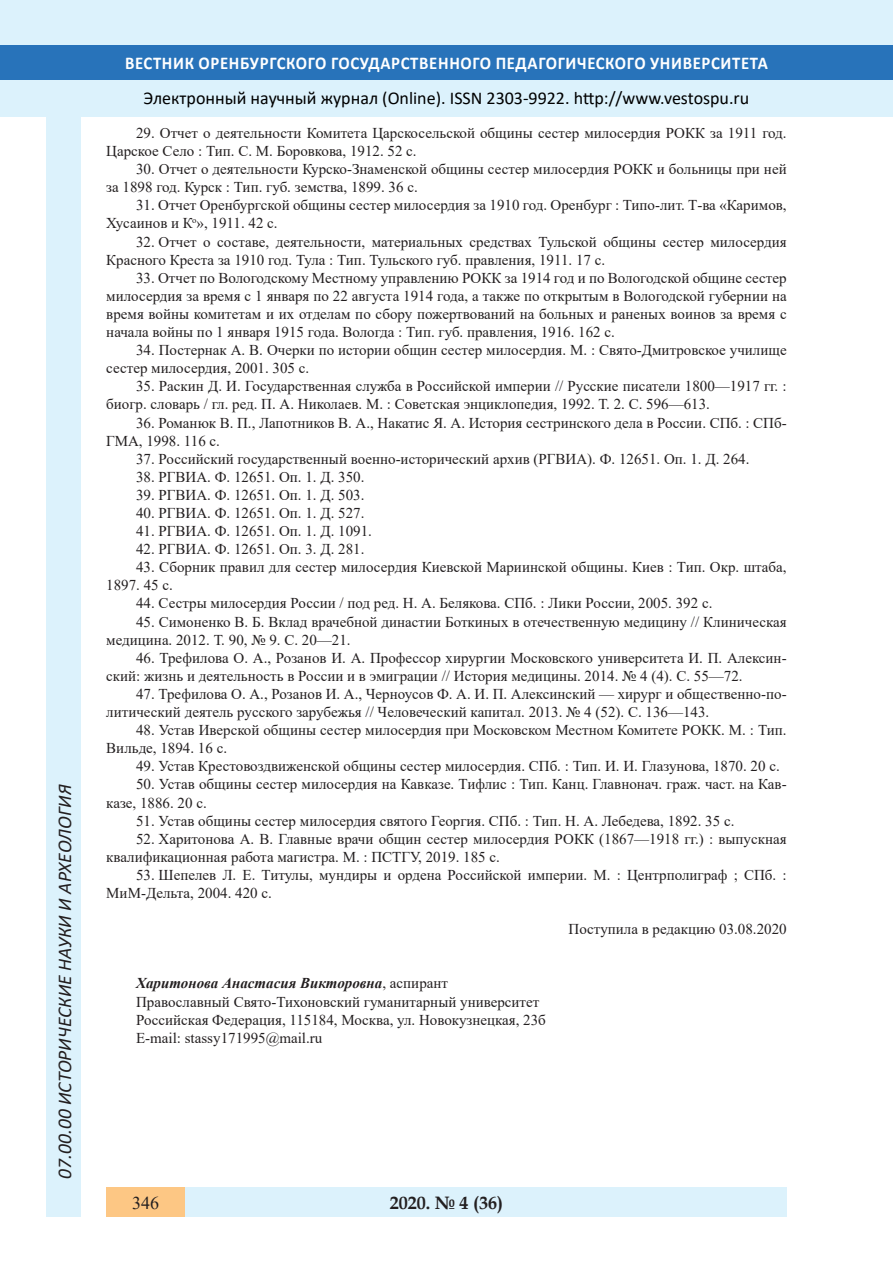
<style>
.page{position:relative;width:893px;height:1263px;background:#fff}
.page>*{position:absolute;margin:0;border:0;box-sizing:border-box;transform-origin:0 0}
.t1{font:italic 19.5px "Calibri";color:#231f20}
.t2{font:18px "Calibri";color:#000}
.t3{font:700 18px "Calibri";letter-spacing:.04em;color:#fff;scale:.93 1}
.t4{font:700 18px "Book Antiqua";color:#231f20}
.t5{font:18px "Times New Roman";color:#231f20}
.литература{font:15px/18.1px "Times New Roman";color:#231f20}
.литература-2{font:italic 700 15px "Times New Roman";color:#231f20}
.s1{font-weight:400;font-style:normal}
</style>
<div class="page">
<div style="left:0;top:0;width:893px;height:116px;background:#dcf2fc"></div>
<div style="left:0;top:45px;width:893px;height:34px;background:#2873ba"></div>
<div style="left:106px;top:1188px;width:681px;height:29px;background:#dcf2fc"></div>
<div style="left:106px;top:1188px;width:79px;height:29px;background:#fdc784"></div>
<div style="left:47px;top:116px;width:34px;height:1101px;background:#dcf2fc"></div>
<h1 class="t1" style="left:51px;top:1179px;width:395px;rotate:-90deg">07.00.00 ИСТОРИЧЕСКИЕ НАУКИ И АРХЕОЛОГИЯ</h1>
<h1 class="t1" style="left:51px;top:1105px;width:206px;rotate:-90deg">БИОЛОГИЧЕСКИЕ НАУКИ</h1>
<h1 class="t1" style="left:51px;top:1169px;width:11px;rotate:-90deg">3</h1>
<p class="t3" style="left:125px;top:50px;width:693px">ВЕСТНИК ОРЕНБУРГСКОГО ГОСУДАРСТВЕННОГО ПЕДАГОГИЧЕСКОГО УНИВЕРСИТЕТА</p>
<p class="t2" style="left:144px;top:85px;width:607px">Электронный научный журнал (Online). ISSN 2303-9922. http://www.vestospu.ru</p>
<p class="t2" style="left:583px;top:85px;width:13px">t</p>
<p class="t2" style="left:583px;top:85px;width:13px">t</p>
<p class="литература" style="left:106px;top:123px;width:682px;text-indent:30px">29. Отчет о деятельности Комитета Царскосельской общины сестер милосердия РОКК за 1911 год.<br>Царское Село : Тип. С. М. Боровкова, 1912. 52 с.</p>
<p class="литература" style="left:106px;top:160px;width:682px;text-indent:30px">30. Отчет о деятельности Курско-Знаменской общины сестер милосердия РОКК и больницы при ней за 1898 год. Курск : Тип. губ. земства, 1899. 36 с.</p>
<p class="литература" style="left:106px;top:196px;width:682px;text-indent:30px">31. Отчет Оренбургской общины сестер милосердия за 1910 год. Оренбург : Типо-лит. Т-ва «Каримов,<br>Хусаинов и К<sup>о</sup>», 1911. 42 с.</p>
<p class="литература" style="left:106px;top:232px;width:682px;text-indent:30px">32. Отчет о составе, деятельности, материальных средствах Тульской общины сестер милосердия<br>Красного Креста за 1910 год. Тула : Тип. Тульского губ. правления, 1911. 17 с.</p>
<p class="литература" style="left:106px;top:268px;width:682px;text-align:justify;text-indent:30px">33. Отчет по Вологодскому Местному управлению РОКК за 1914 год и по Вологодской общине сестер милосердия за время с 1 января по 22 августа 1914 года, а также по открытым в Вологодской губернии на время войны комитетам и их отделам по сбору пожертвований на больных и раненых воинов за время с начала войны по 1 января 1915 года. Вологда : Тип. губ. правления, 1916. 162 с.</p>
<p class="литература" style="left:106px;top:341px;width:682px;text-indent:30px">34. Постернак А. В. Очерки по истории общин сестер милосердия. М. : Свято-Дмитровское училище сестер милосердия, 2001. 305 с.</p>
<p class="литература" style="left:106px;top:377px;width:682px;text-indent:30px">35. Раскин Д. И. Государственная служба в Российской империи // Русские писатели 1800—1917 гг. : биогр. словарь / гл. ред. П. А. Николаев. М. : Советская энциклопедия, 1992. Т. 2. С. 596—613.</p>
<p class="литература" style="left:106px;top:413px;width:682px;text-indent:30px">36. Романюк В. П., Лапотников В. А., Накатис Я. А. История сестринского дела в России. СПб. : СПб-<br>ГМА, 1998. 116 с.</p>
<p class="литература" style="left:136px;top:449px;width:615px">37. Российский государственный военно-исторический архив (РГВИА). Ф. 12651. Оп. 1. Д. 264.</p>
<p class="литература" style="left:136px;top:467px;width:230px">38. РГВИА. Ф. 12651. Оп. 1. Д. 350.</p>
<p class="литература" style="left:136px;top:485px;width:230px">39. РГВИА. Ф. 12651. Оп. 1. Д. 503.</p>
<p class="литература" style="left:136px;top:503px;width:230px">40. РГВИА. Ф. 12651. Оп. 1. Д. 527.</p>
<p class="литература" style="left:136px;top:521px;width:237px">41. РГВИА. Ф. 12651. Оп. 1. Д. 1091.</p>
<p class="литература" style="left:136px;top:540px;width:230px">42. РГВИА. Ф. 12651. Оп. 3. Д. 281.</p>
<p class="литература" style="left:106px;top:558px;width:682px;text-indent:30px">43. Сборник правил для сестер милосердия Киевской Мариинской общины. Киев : Тип. Окр. штаба,<br>1897. 45 с.</p>
<p class="литература" style="left:136px;top:594px;width:578px">44. Сестры милосердия России / под ред. Н. А. Белякова. СПб. : Лики России, 2005. 392 с.</p>
<p class="литература" style="left:106px;top:612px;width:682px;text-indent:30px">45. Симоненко В. Б. Вклад врачебной династии Боткиных в отечественную медицину // Клиническая медицина. 2012. Т. 90, № 9. С. 20—21.</p>
<p class="литература" style="left:106px;top:648px;width:682px;text-indent:30px">46. Трефилова О. А., Розанов И. А. Профессор хирургии Московского университета И. П. Алексин&shy;ский: жизнь и деятельность в России и в эмиграции // История медицины. 2014. № 4 (4). С. 55—72.</p>
<p class="литература" style="left:106px;top:684px;width:682px;text-indent:30px">47. Трефилова О. А., Розанов И. А., Черноусов Ф. А. И. П. Алексинский — хирург и общественно-по&shy;литический деятель русского зарубежья // Человеческий капитал. 2013. № 4 (52). С. 136—143.</p>
<p class="литература" style="left:106px;top:720px;width:682px;text-indent:30px">48. Устав Иверской общины сестер милосердия при Московском Местном Комитете РОКК. М. : Тип.<br>Вильде, 1894. 16 с.</p>
<p class="литература" style="left:136px;top:757px;width:645px">49. Устав Крестовоздвиженской общины сестер милосердия. СПб. : Тип. И. И. Глазунова, 1870. 20 с.</p>
<p class="литература" style="left:106px;top:775px;width:682px;text-indent:30px">50. Устав общины сестер милосердия на Кавказе. Тифлис : Тип. Канц. Главнонач. граж. част. на Кав&shy;казе, 1886. 20 с.</p>
<p class="литература" style="left:136px;top:811px;width:600px">51. Устав общины сестер милосердия святого Георгия. СПб. : Тип. Н. А. Лебедева, 1892. 35 с.</p>
<p class="литература" style="left:106px;top:829px;width:682px;text-indent:30px">52. Харитонова А. В. Главные врачи общин сестер милосердия РОКК (1867—1918 гг.) : выпускная квалификационная работа магистра. М. : ПСТГУ, 2019. 185 с.</p>
<p class="литература" style="left:106px;top:865px;width:682px;text-indent:30px">53. Шепелев Л. Е. Титулы, мундиры и ордена Российской империи. М. : Центрполиграф ; СПб. :<br>МиМ-Дельта, 2004. 420 с.</p>
<p class="литература" style="left:569px;top:920px;width:220px">Поступила в редакцию 03.08.2020</p>
<p class="литература-2" style="left:136px;top:973px;width:313px">Харитонова Анастасия Викторовна<span class="s1">, аспирант</span></p>
<p class="литература" style="left:136px;top:992px;width:405px">Православный Свято-Тихоновский гуманитарный университет</p>
<p class="литература" style="left:136px;top:1010px;width:411px">Российская Федерация, 115184, Москва, ул. Новокузнецкая, 23б</p>
<p class="литература" style="left:136px;top:1028px;width:188px">E-mail: stassy171995@mail.ru</p>
<p class="t4" style="left:390px;top:1190px;width:115px">2020. № 4 (36)</p>
<p class="t5" style="left:132px;top:1190px;width:28px">346</p>
<p class="t4" style="left:460px;top:1190px;width:10px">2</p>
<p class="t4" style="left:408px;top:1190px;width:19px">18</p>
<p class="t4" style="left:460px;top:1190px;width:39px">1 25</p>
</div>
